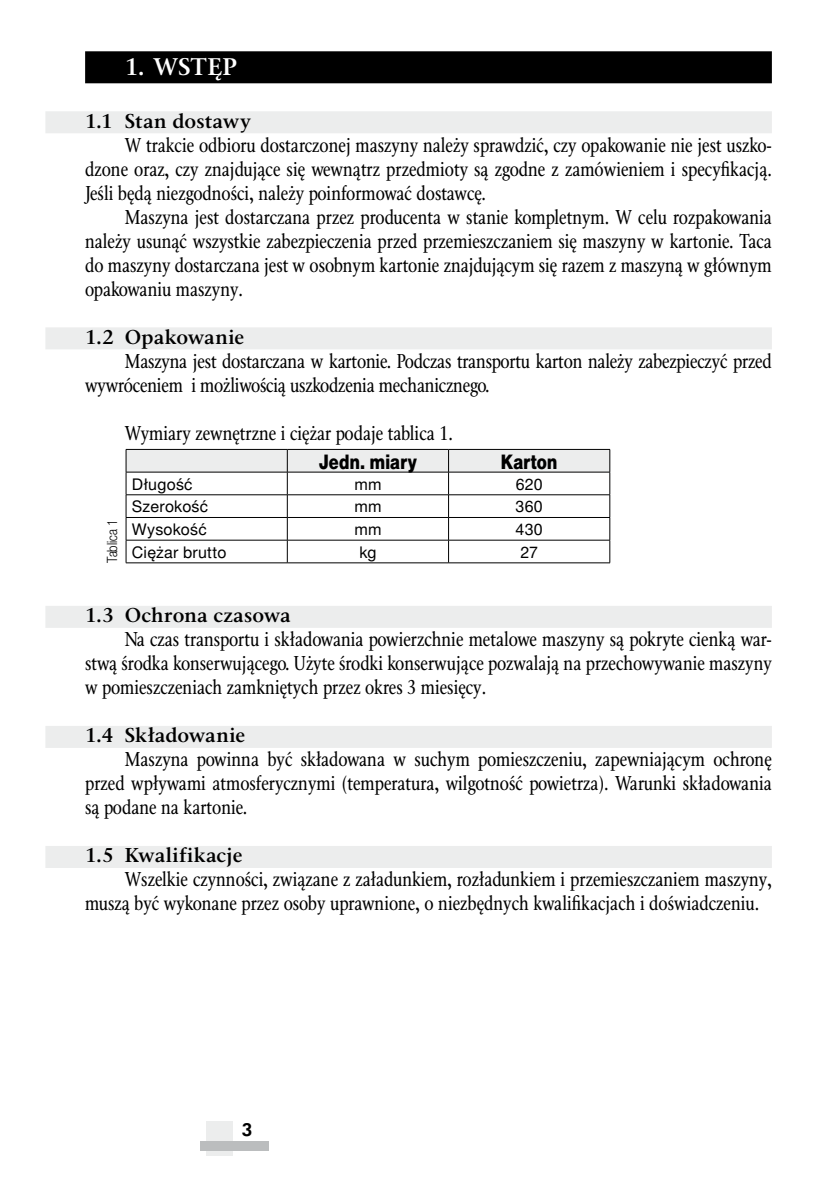
<style>
.page{position:relative;width:840px;height:1191px;background:#fff}
.page>*{position:absolute;margin:0;border:0;box-sizing:border-box;transform-origin:0 0}
.t1{font:700 24px "Classic PSEFN";letter-spacing:.005em;color:#fff}
.t2{font:20px/24px "Classic Cnd EFN";color:#000;text-align:justify}
.t3{font:700 20px "Classic PSEFN";letter-spacing:.005em;color:#000}
.t4{font:20px "Switzer Cnd PSEFN Heavy";letter-spacing:.01em;color:#000}
.t5{font:800 18px "Futurum Ibis EE";color:#000}
.t6{font:16px "Switzer PSEFN";letter-spacing:.015em;color:#000}
.t7{font:14px "Switzer Cnd PSEFN Light";color:#000}
</style>
<div class="page">
<div style="left:206px;top:1121px;width:26px;height:34px;background:#eceded"></div>
<div style="left:200px;top:1140px;width:68px;height:10px;background:#bbbdbe"></div>
<div style="left:85px;top:51px;width:686px;height:32px;background:#000"></div>
<div style="left:45px;top:111px;width:726px;height:22px;background:#eceded"></div>
<div style="left:45px;top:327px;width:726px;height:22px;background:#eceded"></div>
<div style="left:45px;top:606px;width:726px;height:22px;background:#eceded"></div>
<div style="left:45px;top:726px;width:726px;height:22px;background:#eceded"></div>
<div style="left:45px;top:846px;width:726px;height:22px;background:#eceded"></div>
<svg style="left:126px;top:449px;width:484px;height:113px"></svg>
<hr style="left:126px;top:562px;width:161px;height:1px;background:#000">
<hr style="left:287px;top:562px;width:161px;height:1px;background:#000">
<hr style="left:448px;top:562px;width:161px;height:1px;background:#000">
<p class="t1" style="left:125px;top:52px;width:114px">1. WSTĘP</p>
<p class="t3" style="left:85px;top:109px;width:167px">1.1 Stan dostawy</p>
<p class="t2" style="left:85px;top:134px;width:688px;text-indent:40px">W trakcie odbioru dostarczonej maszyny należy sprawdzić, czy opakowanie nie jest uszko&shy;dzone oraz, czy znajdujące się wewnątrz przedmioty są zgodne z zamówieniem i specyfikacją.<br>Jeśli będą niezgodności, należy poinformować dostawcę.</p>
<p class="t2" style="left:85px;top:206px;width:688px;text-indent:40px">Maszyna jest dostarczana przez producenta w stanie kompletnym. W celu rozpakowania należy usunąć wszystkie zabezpieczenia przed przemieszczaniem się maszyny w kartonie. Taca do maszyny dostarczana jest w osobnym kartonie znajdującym się razem z maszyną w głównym opakowaniu maszyny.</p>
<p class="t3" style="left:85px;top:325px;width:160px">1.2 Opakowanie</p>
<p class="t2" style="left:85px;top:350px;width:688px;text-indent:40px">Maszyna jest dostarczana w kartonie. Podczas transportu karton należy zabezpieczyć przed wywróceniem i możliwością uszkodzenia mechanicznego.</p>
<p class="t2" style="left:125px;top:422px;width:329px">Wymiary zewnętrzne i ciężar podaje tablica 1.</p>
<p class="t7" style="left:104px;top:562px;width:44px;rotate:-90deg">Tablica 1</p>
<p class="t4" style="left:319px;top:450px;width:99px">Jedn. miary</p>
<p class="t4" style="left:500px;top:450px;width:58px">Karton</p>
<p class="t6" style="left:132px;top:475px;width:62px">Długość</p>
<p class="t6" style="left:354px;top:475px;width:29px">mm</p>
<p class="t6" style="left:515px;top:475px;width:28px">620</p>
<p class="t6" style="left:132px;top:497px;width:78px">Szerokość</p>
<p class="t6" style="left:354px;top:497px;width:29px">mm</p>
<p class="t6" style="left:515px;top:497px;width:29px">360</p>
<p class="t6" style="left:132px;top:520px;width:76px">Wysokość</p>
<p class="t6" style="left:354px;top:520px;width:29px">mm</p>
<p class="t6" style="left:515px;top:520px;width:29px">430</p>
<p class="t6" style="left:132px;top:543px;width:96px">Ciężar brutto</p>
<p class="t6" style="left:359px;top:543px;width:19px">kg</p>
<p class="t6" style="left:520px;top:543px;width:19px">27</p>
<p class="t3" style="left:85px;top:603px;width:207px">1.3 Ochrona czasowa</p>
<p class="t2" style="left:85px;top:628px;width:688px;text-indent:40px">Na czas transportu i składowania powierzchnie metalowe maszyny są pokryte cienką war&shy;stwą środka konserwującego. Użyte środki konserwujące pozwalają na przechowywanie maszyny w pomieszczeniach zamkniętych przez okres 3 miesięcy.</p>
<p class="t3" style="left:85px;top:723px;width:161px">1.4 Składowanie</p>
<p class="t2" style="left:85px;top:748px;width:687px;text-indent:40px">Maszyna powinna być składowana w suchym pomieszczeniu, zapewniającym ochronę przed wpływami atmosferycznymi (temperatura, wilgotność powietrza). Warunki składowania są podane na kartonie.</p>
<p class="t3" style="left:85px;top:843px;width:159px">1.5 Kwalifikacje</p>
<p class="t2" style="left:85px;top:868px;width:687px;text-indent:40px">Wszelkie czynności, związane z załadunkiem, rozładunkiem i przemieszczaniem maszyny, muszą być wykonane przez osoby uprawnione, o niezbędnych kwalifikacjach i doświadczeniu.</p>
<p class="t5" style="left:241px;top:1119px;width:13px">3</p>
</div>
